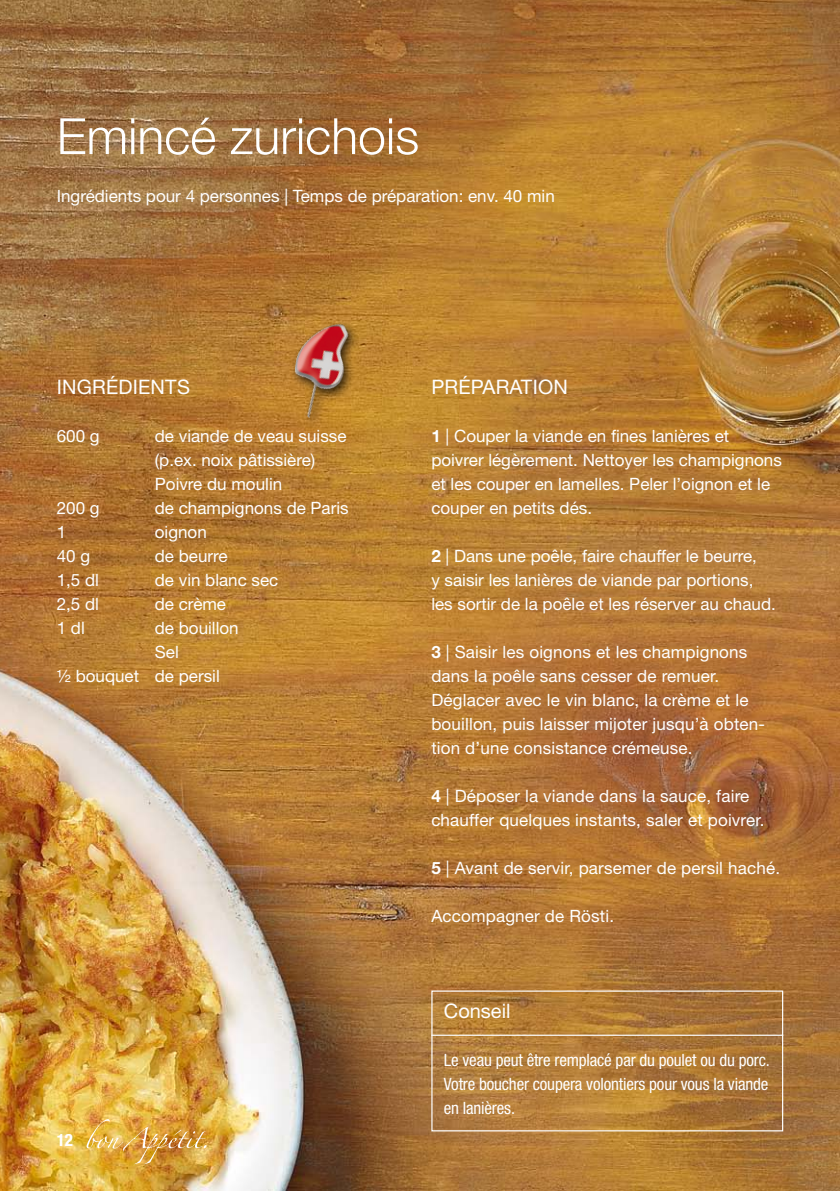
<style>
.page{position:relative;width:840px;height:1191px;background:#fff}
.page>*{position:absolute;margin:0;border:0;box-sizing:border-box;transform-origin:0 0}
.t1{font:300 50px "Helvetica Neue LT Std";color:#fff}
.t2{font:20px "Helvetica Neue LT Std";letter-spacing:.01em;color:#fff}
.t3{font:17px/24px "Helvetica Neue LT Std";color:#fff}
.t4{font:condensed 17px/24px "Helvetica Neue LT Std";letter-spacing:-.01em;color:#fff;text-align:justify}
.t5{font:700 condensed 17px "Helvetica Neue LT Std";color:#fff}
.s1{font-weight:700}
</style>
<div class="page">
<img style="left:0;top:0;width:839px;height:1191px">
<div style="left:289px;top:319px;width:71px;height:110px;background:#000;opacity:.75"></div>
<img style="left:290px;top:288px;width:113px;height:132px">
<div style="left:431px;top:990px;width:351px;height:141px;border:1px solid #fff"></div>
<hr style="left:431px;top:1034px;width:351px;height:1px;background:#fff">
<img style="left:86px;top:1119px;width:120px;height:45px">
<h1 class="t1" style="left:57px;top:106px;width:364px">Emincé zurichois</h1>
<p class="t3" style="left:57px;top:184px;width:499px">Ingrédients pour 4 personnes | Temps de préparation: env. 40 min</p>
<p class="t2" style="left:57px;top:375px;width:88px">Ingrédients</p>
<p class="t3" style="left:57px;top:424px;width:44px">600 g</p>
<p class="t3" style="left:155px;top:424px;width:193px">de viande de veau suisse (p.ex. noix pâtissière)<br>Poivre du moulin</p>
<p class="t3" style="left:57px;top:496px;width:44px">200 g</p>
<p class="t3" style="left:155px;top:496px;width:195px">de champignons de Paris</p>
<p class="t3" style="left:57px;top:520px;width:11px">1</p>
<p class="t3" style="left:155px;top:520px;width:53px">oignon</p>
<p class="t3" style="left:57px;top:544px;width:35px">40 g</p>
<p class="t3" style="left:155px;top:544px;width:74px">de beurre</p>
<p class="t3" style="left:57px;top:568px;width:44px">1,5 dl</p>
<p class="t3" style="left:155px;top:568px;width:125px">de vin blanc sec</p>
<p class="t3" style="left:57px;top:592px;width:44px">2,5 dl</p>
<p class="t3" style="left:155px;top:592px;width:73px">de crème</p>
<p class="t3" style="left:57px;top:616px;width:30px">1 dl</p>
<p class="t3" style="left:155px;top:616px;width:85px">de bouillon</p>
<p class="t3" style="left:155px;top:640px;width:25px">Sel</p>
<p class="t3" style="left:57px;top:664px;width:164px">½ bouquet de persil</p>
<p class="t5" style="left:57px;top:1130px;width:18px">12</p>
<p class="t2" style="left:431px;top:375px;width:91px">Préparation</p>
<p class="t3" style="left:431px;top:424px;width:352px"><span class="s1">1</span> | Couper la viande en fines lanières et poivrer légèrement. Nettoyer les champignons et les couper en lamelles. Peler l’oignon et le couper en petits dés.</p>
<p class="t3" style="left:431px;top:544px;width:346px"><span class="s1">2</span> | Dans une poêle, faire chauffer le beurre,<br>y saisir les lanières de viande par portions, les sortir de la poêle et les réserver au chaud.</p>
<p class="t3" style="left:431px;top:640px;width:335px"><span class="s1">3</span> | Saisir les oignons et les champignons dans la poêle sans cesser de remuer.<br>Déglacer avec le vin blanc, la crème et le bouillon, puis laisser mijoter jusqu’à obten&shy;tion d’une consistance crémeuse.</p>
<p class="t3" style="left:431px;top:784px;width:334px"><span class="s1">4</span> | Déposer la viande dans la sauce, faire chauffer quelques instants, saler et poivrer.</p>
<p class="t3" style="left:431px;top:856px;width:350px"><span class="s1">5</span> | Avant de servir, parsemer de persil haché.</p>
<p class="t3" style="left:431px;top:904px;width:184px">Accompagner de Rösti.</p>
<p class="t2" style="left:443px;top:999px;width:68px">Conseil</p>
<p class="t4" style="left:443px;top:1048px;width:327px">Le veau peut être remplacé par du poulet ou du porc.<br>Votre boucher coupera volontiers pour vous la viande en lanières.</p>
</div>
